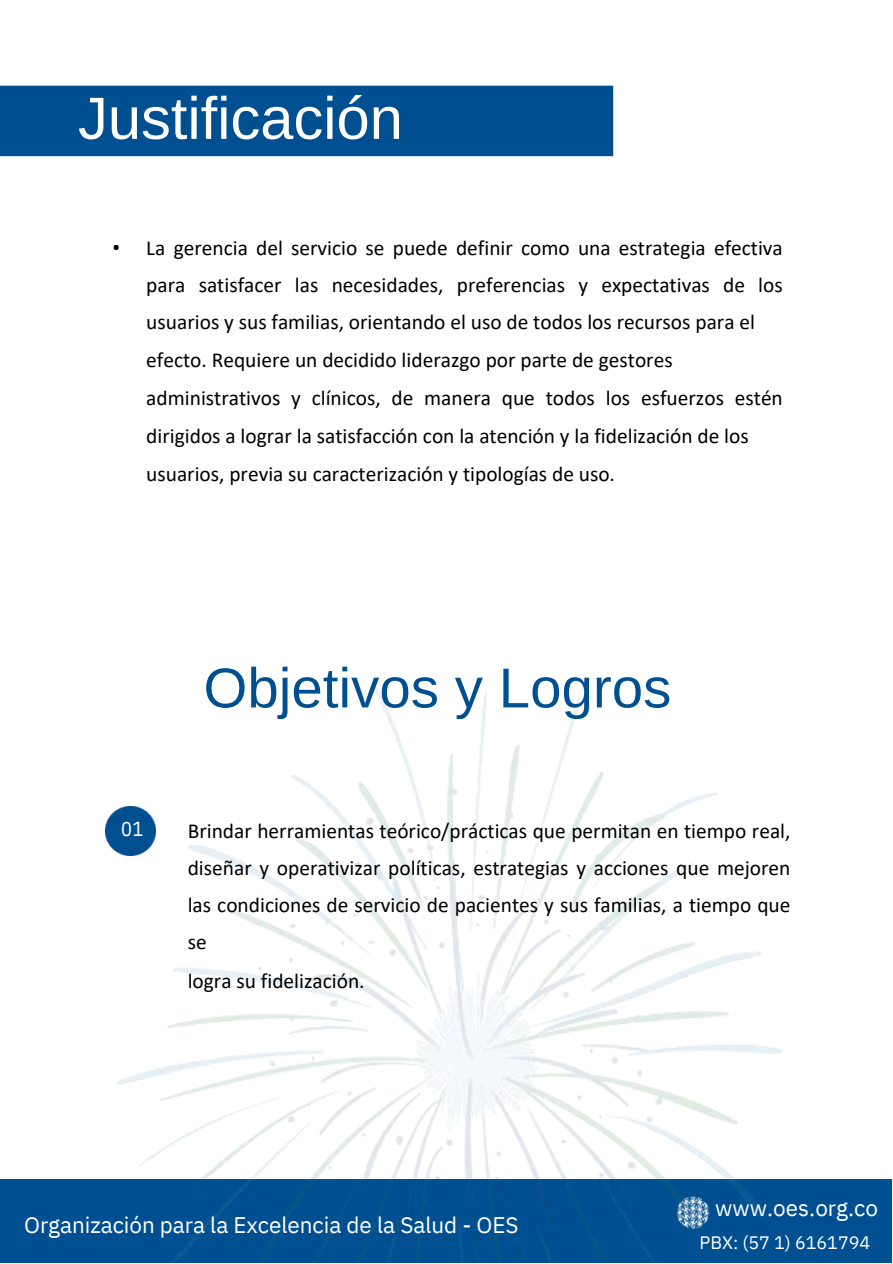
<style>
.page{position:relative;width:893px;height:1264px;background:#fff}
.page>*{position:absolute;margin:0;border:0;box-sizing:border-box;transform-origin:0 0}
.t1{font:59.55px "Arimo";color:#fff}
.t2{font:56.25px "Arimo";color:#005091}
.t3{font:22.5px "IBM Plex Sans";letter-spacing:-.005em;color:#fff}
.t4{font:21.45px/37px "Calibri";color:#000;text-align:justify}
.t5{font:21.45px "IBM Plex Sans Cond";color:#000}
.t6{font:21.3px "Calibri";color:#000}
.t7{font:20.25px "IBM Plex Sans Cond";color:#fff}
.t8{font:18px "IBM Plex Sans";letter-spacing:-.005em;color:#fff}
</style>
<div class="page">
<div style="left:0;top:86px;width:613px;height:70px;background:#005091"></div>
<div style="left:0;top:1179px;width:892px;height:83px;background:#005091"></div>
<img style="left:105px;top:809px;width:13px;height:44px">
<img style="left:118px;top:687px;width:664px;height:575px">
<p class="t1" style="left:78px;top:85px;width:326px">Justificación</p>
<p class="t5" style="left:112px;top:232px;width:9px">•</p>
<p class="t4" style="left:146px;top:231px;width:638px">La gerencia del servicio se puede definir como una estrategia efectiva para satisfacer las necesidades, preferencias y expectativas de los usuarios y sus familias, orientando el uso de todos los recursos para el</p>
<p class="t4" style="left:146px;top:343px;width:528px">efecto. Requiere un decidido liderazgo por parte de gestores</p>
<p class="t4" style="left:146px;top:381px;width:638px">administrativos y clínicos, de manera que todos los esfuerzos estén dirigidos a lograr la satisfacción con la atención y la fidelización de los</p>
<p class="t6" style="left:146px;top:465px;width:470px">usuarios, previa su caracterización y tipologías de uso.</p>
<p class="t7" style="left:121px;top:815px;width:24px">01</p>
<p class="t2" style="left:203px;top:656px;width:469px">Objetivos y Logros</p>
<p class="t4" style="left:188px;top:814px;width:604px">Brindar herramientas teórico/prácticas que permitan en tiempo real, diseñar y operativizar políticas, estrategias y acciones que mejoren las condiciones de servicio de pacientes y sus familias, a tiempo que se</p>
<p class="t4" style="left:188px;top:963px;width:178px">logra su fidelización.</p>
<p class="t3" style="left:24px;top:1210px;width:496px">Organización para la Excelencia de la Salud - OES</p>
<p class="t3" style="left:715px;top:1192px;width:164px">www.oes.org.co</p>
<p class="t8" style="left:699px;top:1230px;width:172px">PBX: (57 1) 6161794</p>
</div>
